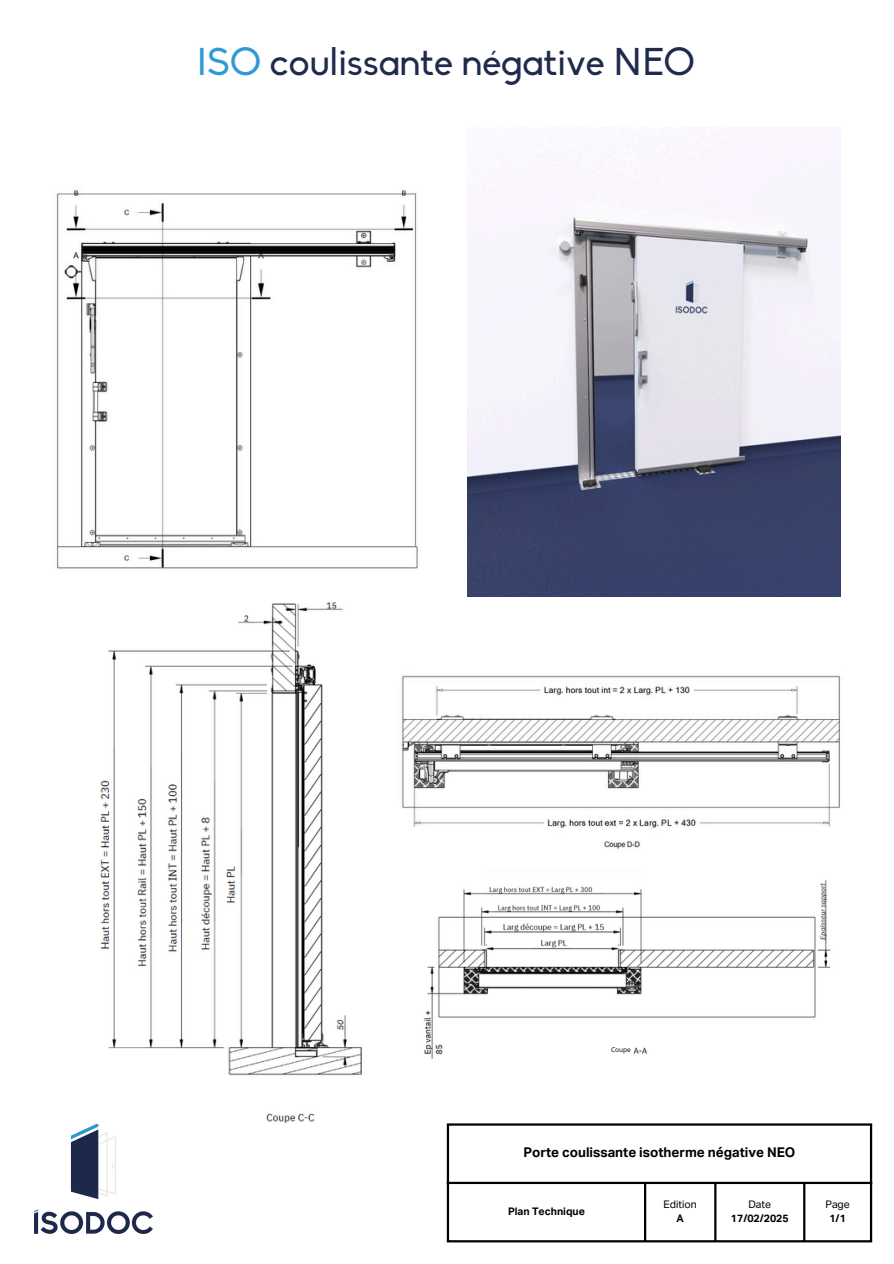
<style>
.page{position:relative;width:894px;height:1264px;background:#fff}
.page>*{position:absolute;margin:0;border:0;box-sizing:border-box;transform-origin:0 0}
.t1{font:38.1px "Biko";color:#202a4c}
.t2{font:700 13.5px "Aktiv Grotesk";color:#000}
.t3{font:700 10.5px "Aktiv Grotesk";color:#000}
.t4{font:10.5px "Aktiv Grotesk";color:#000}
.t5{font:6.6px "Open Sans";color:#000}
.s1{color:#3099d5}
</style>
<div class="page">
<img style="left:35px;top:1124px;width:117px;height:109px">
<img style="left:467px;top:217px;width:373px;height:379px">
<img style="left:56px;top:190px;width:362px;height:379px">
<img style="left:402px;top:675px;width:438px;height:174px">
<hr style="left:446px;top:1125px;width:3px;height:115px;background:#000">
<hr style="left:643px;top:1183px;width:3px;height:57px;background:#000">
<hr style="left:714px;top:1183px;width:2px;height:57px;background:#000">
<hr style="left:802px;top:1183px;width:3px;height:57px;background:#000">
<hr style="left:869px;top:1125px;width:2px;height:115px;background:#000">
<hr style="left:446px;top:1123px;width:425px;height:2px;background:#000">
<hr style="left:446px;top:1181px;width:425px;height:2px;background:#000">
<hr style="left:446px;top:1240px;width:425px;height:2px;background:#000">
<img style="left:423px;top:880px;width:408px;height:179px">
<div style="left:596px;top:1041px;width:37px;height:15px;background:#fff"></div>
<img style="left:100px;top:602px;width:262px;height:521px">
<p class="t1" style="left:197px;top:47px;width:499px"><span class="s1">ISO</span> coulissante négative NEO</p>
<p class="t5" style="left:611px;top:1045px;width:21px">Coupe</p>
<h1 class="t2" style="left:523px;top:1146px;width:273px">Porte coulissante isotherme négative NEO</h1>
<p class="t3" style="left:508px;top:1206px;width:78px">Plan Technique</p>
<p class="t4" style="left:663px;top:1199px;width:35px">Edition</p>
<p class="t3" style="left:676px;top:1213px;width:9px">A</p>
<p class="t4" style="left:748px;top:1199px;width:24px">Date</p>
<p class="t3" style="left:730px;top:1213px;width:59px">17/02/2025</p>
<p class="t4" style="left:825px;top:1199px;width:26px">Page</p>
<p class="t3" style="left:829px;top:1213px;width:18px">1/1</p>
</div>
